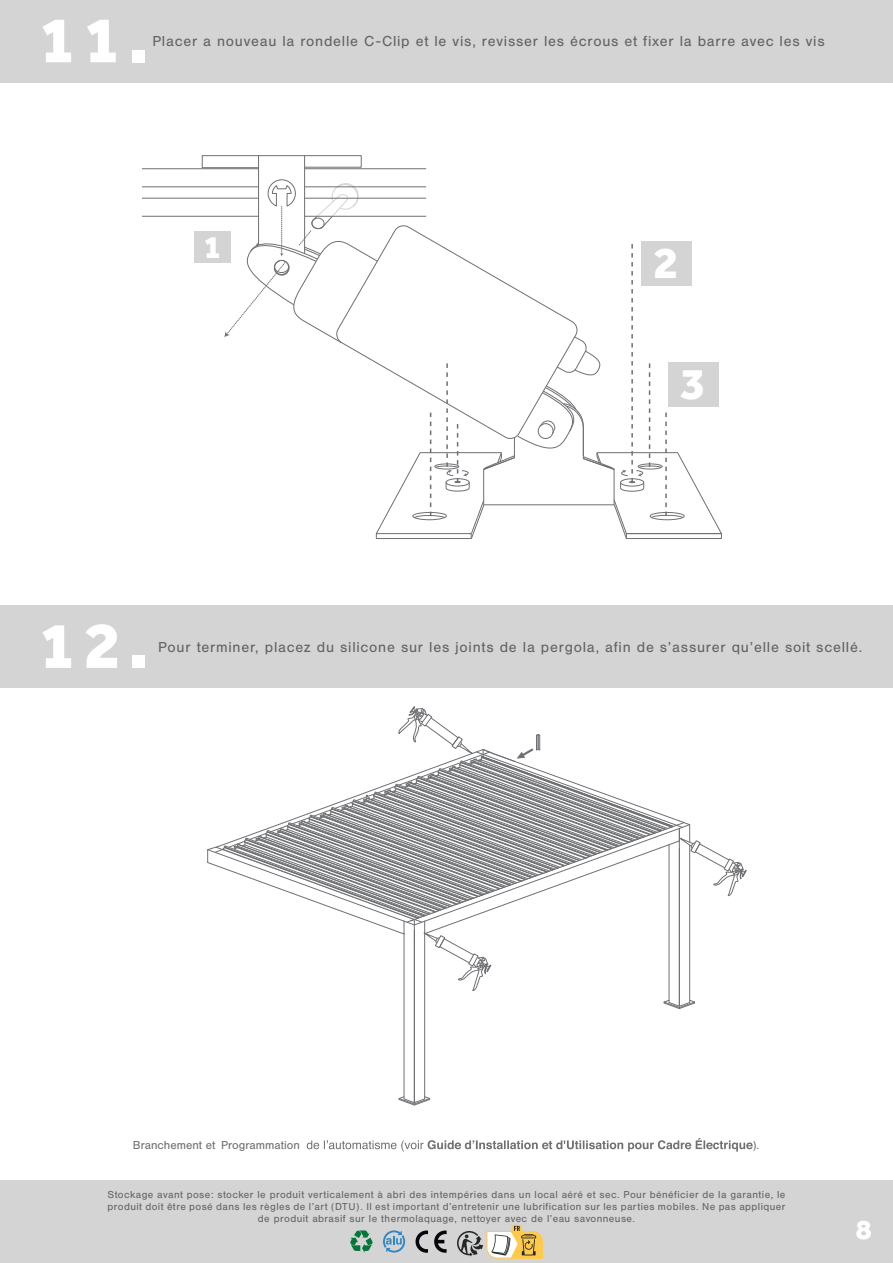
<style>
.page{position:relative;width:893px;height:1263px;background:#fff}
.page>*{position:absolute;margin:0;border:0;box-sizing:border-box;transform-origin:0 0}
.t1{font:800 67.5px "Effra";color:#fff}
.t2{font:800 46.05px "Effra";color:#fff}
.t3{font:800 33px "Effra";color:#fff}
.t4{font:800 28.5px "Effra";color:#fff}
.t5{font:15px "Nimbus San";letter-spacing:.05em;color:#656365}
.t6{font:12px "Nimbus San";color:#6f7073}
.t7{font:10.5px/12px "Nimbus San";letter-spacing:.04em;color:#656365;text-align:center}
</style>
<div class="page">
<div style="left:0;top:0;width:893px;height:82px;background:#d5d4d5"></div>
<hr style="left:305px;top:168px;width:121px;height:1px;background:#6f7073">
<hr style="left:142px;top:168px;width:117px;height:1px;background:#6f7073">
<hr style="left:142px;top:186px;width:117px;height:1px;background:#6f7073">
<hr style="left:142px;top:198px;width:117px;height:1px;background:#6f7073">
<hr style="left:142px;top:216px;width:117px;height:1px;background:#6f7073">
<hr style="left:304px;top:156px;width:1px;height:97px;background:#6f7073">
<hr style="left:258px;top:155px;width:1px;height:90px;background:#6f7073">
<svg style="left:201px;top:155px;width:161px;height:13px"></svg>
<div style="left:195px;top:231px;width:36px;height:32px;background:#d5d4d5"></div>
<svg style="left:224px;top:179px;width:498px;height:360px"></svg>
<div style="left:0;top:606px;width:893px;height:82px;background:#d5d4d5"></div>
<svg style="left:207px;top:706px;width:540px;height:399px"></svg>
<div style="left:0;top:1181px;width:893px;height:82px;background:#d5d4d5"></div>
<svg style="left:350px;top:1230px;width:23px;height:23px"></svg>
<svg style="left:416px;top:1230px;width:12px;height:23px"></svg>
<svg style="left:434px;top:1230px;width:13px;height:23px"></svg>
<svg style="left:383px;top:1230px;width:22px;height:22px"></svg>
<svg style="left:457px;top:1225px;width:86px;height:33px"></svg>
<svg style="left:307px;top:1138px;width:446px;height:13px"></svg>
<h1 class="t1" style="left:39px;top:-1px;width:110px">11.</h1>
<h3 class="t5" style="left:152px;top:33px;width:674px">Placer a nouveau la rondelle C-Clip et le vis, revisser les écrous et fixer la barre avec les vis</h3>
<h3 class="t3" style="left:204px;top:227px;width:20px">1</h3>
<h2 class="t2" style="left:653px;top:236px;width:27px">2</h2>
<h2 class="t2" style="left:680px;top:356px;width:27px">3</h2>
<h1 class="t1" style="left:39px;top:605px;width:110px">12.</h1>
<h3 class="t5" style="left:158px;top:638px;width:706px">Pour terminer, placez du silicone sur les joints de la pergola, afin de s’assurer qu’elle soit scellé.</h3>
<p class="t6" style="left:133px;top:1138px;width:168px">Branchement et Programmation</p>
<p class="t6" style="left:753px;top:1138px;width:8px">).</p>
<p class="t7" style="left:108px;top:1189px;width:679px">Stockage avant pose: stocker le produit verticalement à abri des intempéries dans un local aéré et sec. Pour bénéficier de la garantie, le produit doit être posé dans les règles de l’art (DTU). Il est important d’entretenir une lubrification sur les parties mobiles. Ne pas appliquer de produit abrasif sur le thermolaquage, nettoyer avec de l’eau savonneuse.</p>
<h3 class="t4" style="left:856px;top:1213px;width:17px">8</h3>
</div>
